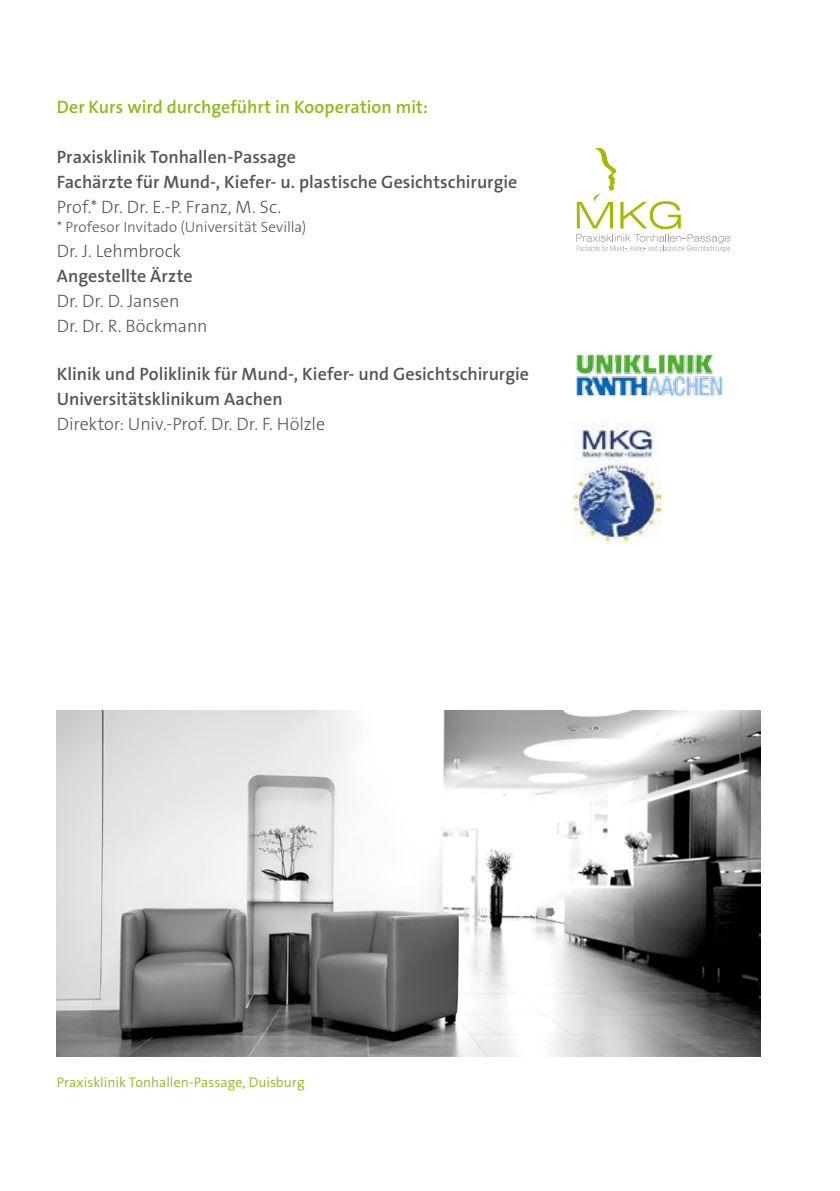
<style>
.page{position:relative;width:840px;height:1191px;background:#fff}
.page>*{position:absolute;margin:0;border:0;box-sizing:border-box;transform-origin:0 0}
.t1{font:18px/25px "The Sans LP6 Se Bld";color:#565656}
.t2{font:18px/25px "The Sans LP3 Lig";letter-spacing:-.005em;color:#565656}
.t3{font:18px "The Sans LP6 Se Bld";color:#8fba1c}
.t4{font:15px "The Sans LP3 Lig";letter-spacing:.005em;color:#565656}
.t5{font:14px "The Sans LP4 Se Lig";color:#8fba1c}
</style>
<div class="page">
<img style="left:57px;top:710px;width:703px;height:346px">
<img style="left:576px;top:354px;width:147px;height:43px">
<img style="left:572px;top:422px;width:88px;height:122px">
<svg style="left:576px;top:148px;width:154px;height:104px"></svg>
<p class="t3" style="left:57px;top:96px;width:372px">Der Kurs wird durchgeführt in Kooperation mit:</p>
<p class="t1" style="left:57px;top:145px;width:462px">Praxisklinik Tonhallen-Passage<br>Fachärzte für Mund-, Kiefer- u. plastische Gesichtschirurgie</p>
<p class="t2" style="left:57px;top:195px;width:226px">Prof.* Dr. Dr. E.-P. Franz, M. Sc.</p>
<p class="t4" style="left:57px;top:217px;width:251px">* Profesor Invitado (Universität Sevilla)</p>
<p class="t2" style="left:57px;top:238px;width:126px">Dr. J. Lehmbrock</p>
<p class="t1" style="left:57px;top:263px;width:137px">Angestellte Ärzte</p>
<p class="t2" style="left:57px;top:288px;width:152px">Dr. Dr. D. Jansen<br>Dr. Dr. R. Böckmann</p>
<p class="t1" style="left:57px;top:361px;width:473px">Klinik und Poliklinik für Mund-, Kiefer- und Gesichtschirurgie<br>Universitätsklinikum Aachen</p>
<p class="t2" style="left:57px;top:411px;width:270px">Direktor: Univ.-Prof. Dr. Dr. F. Hölzle</p>
<p class="t5" style="left:57px;top:1072px;width:249px">Praxisklinik Tonhallen-Passage, Duisburg</p>
</div>
